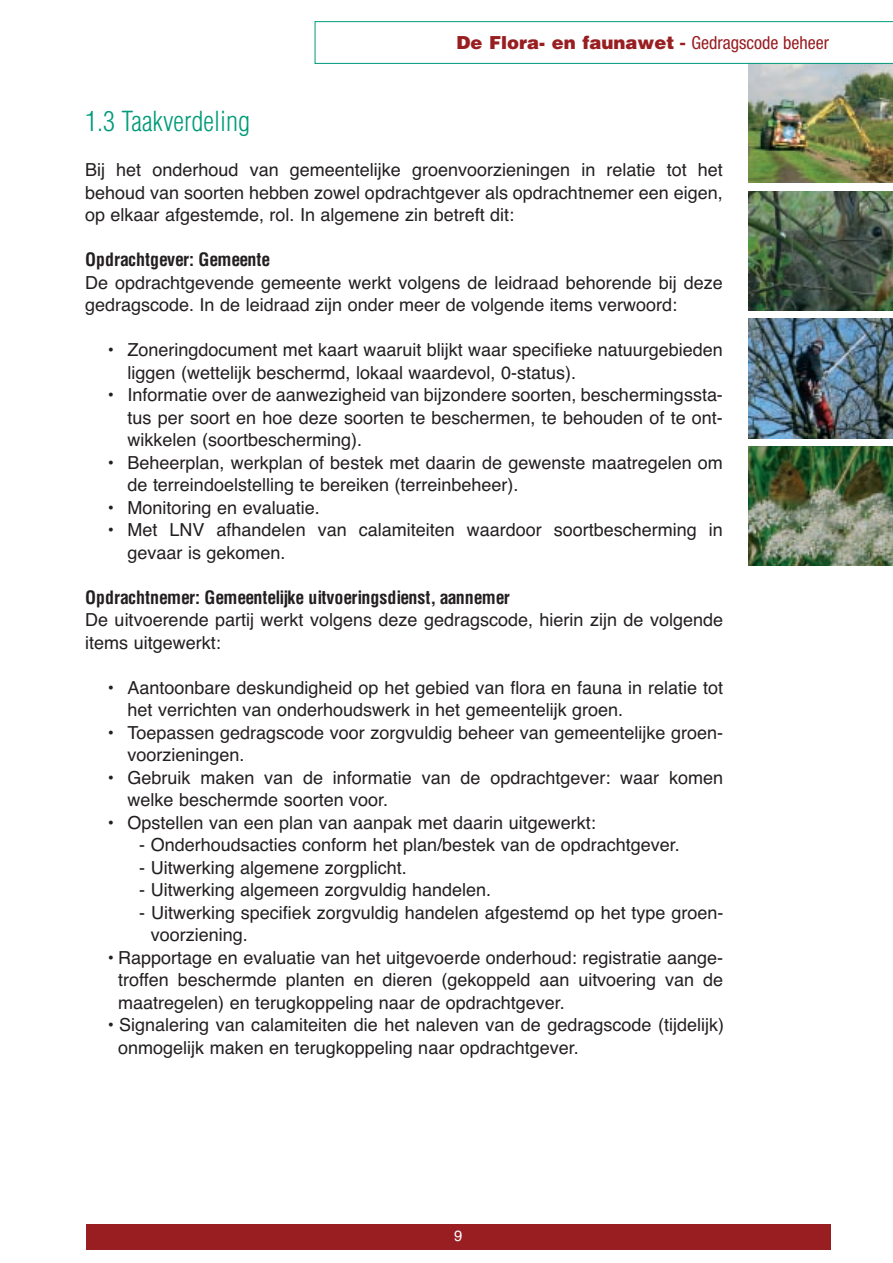
<style>
.page{position:relative;width:893px;height:1263px;background:#fff}
.page>*{position:absolute;margin:0;border:0;box-sizing:border-box;transform-origin:0 0}
.t1{font:300 condensed 27px "Helvetica";color:#009b7a}
.t2{font:18px/22.5px "Helvetica";color:#231f20}
.t3{font:700 condensed 18px "Helvetica";color:#231f20}
.t4{font:900 18px "Helvetica";color:#981e21}
.t5{font:15px "Helvetica";color:#fff}
.s1{font-family:"Helvetica Bold TT";font-weight:400}
.s2{font-family:"Helvetica Neue";font-weight:400;font-stretch:condensed}
</style>
<div class="page">
<div style="left:86px;top:1225px;width:744px;height:25px;background:#981e21"></div>
<img style="left:748px;top:64px;width:145px;height:119px">
<img style="left:748px;top:191px;width:145px;height:119px">
<img style="left:748px;top:319px;width:145px;height:119px">
<img style="left:748px;top:446px;width:145px;height:120px">
<svg style="left:315px;top:21px;width:578px;height:43px"></svg>
<p class="t4" style="left:457px;top:33px;width:374px">De Flora- en faunawet <span class="s1">-</span> <span class="s2">Gedragscode beheer</span></p>
<h1 class="t1" style="left:85px;top:111px;width:167px">1.3 Taakverdeling</h1>
<p class="t2" style="left:85px;top:159px;width:639px;text-align:justify">Bij het onderhoud van gemeentelijke groenvoorzieningen in relatie tot het behoud van soorten hebben zowel opdrachtgever als opdrachtnemer een eigen, op elkaar afgestemde, rol. In algemene zin betreft dit:</p>
<p class="t3" style="left:85px;top:253px;width:187px">Opdrachtgever: Gemeente</p>
<p class="t2" style="left:85px;top:271px;width:639px">De opdrachtgevende gemeente werkt volgens de leidraad behorende bij deze gedragscode. In de leidraad zijn onder meer de volgende items verwoord:</p>
<p class="t2" style="left:127px;top:339px;width:597px;text-indent:-21px">• Zoneringdocument met kaart waaruit blijkt waar specifieke natuurgebieden liggen (wettelijk beschermd, lokaal waardevol, 0-status).</p>
<p class="t2" style="left:128px;top:384px;width:597px;text-align:justify;text-indent:-21px">• Informatie over de aanwezigheid van bijzondere soorten, beschermingssta&shy;tus per soort en hoe deze soorten te beschermen, te behouden of te ont&shy;wikkelen (soortbescherming).</p>
<p class="t2" style="left:127px;top:451px;width:597px;text-indent:-21px">• Beheerplan, werkplan of bestek met daarin de gewenste maatregelen om de terreindoelstelling te bereiken (terreinbeheer).</p>
<p class="t2" style="left:106px;top:496px;width:215px">• Monitoring en evaluatie.</p>
<p class="t2" style="left:127px;top:519px;width:597px;text-indent:-21px">• Met LNV afhandelen van calamiteiten waardoor soortbescherming in gevaar is gekomen.</p>
<p class="t3" style="left:85px;top:590px;width:426px">Opdrachtnemer: Gemeentelijke uitvoeringsdienst, aannemer</p>
<p class="t2" style="left:85px;top:609px;width:639px">De uitvoerende partij werkt volgens deze gedragscode, hierin zijn de volgende items uitgewerkt:</p>
<p class="t2" style="left:128px;top:676px;width:597px;text-indent:-21px">• Aantoonbare deskundigheid op het gebied van flora en fauna in relatie tot het verrichten van onderhoudswerk in het gemeentelijk groen.</p>
<p class="t2" style="left:128px;top:721px;width:597px;text-indent:-21px">• Toepassen gedragscode voor zorgvuldig beheer van gemeentelijke groen&shy;voorzieningen.</p>
<p class="t2" style="left:128px;top:766px;width:597px;text-indent:-21px">• Gebruik maken van de informatie van de opdrachtgever: waar komen welke beschermde soorten voor.</p>
<p class="t2" style="left:106px;top:811px;width:491px">• Opstellen van een plan van aanpak met daarin uitgewerkt:</p>
<p class="t2" style="left:139px;top:834px;width:542px">- Onderhoudsacties conform het plan/bestek van de opdrachtgever.</p>
<p class="t2" style="left:139px;top:856px;width:269px">- Uitwerking algemene zorgplicht.</p>
<p class="t2" style="left:139px;top:879px;width:354px">- Uitwerking algemeen zorgvuldig handelen.</p>
<p class="t2" style="left:151px;top:901px;width:574px;text-indent:-11px">- Uitwerking specifiek zorgvuldig handelen afgestemd op het type groen&shy;voorziening.</p>
<p class="t2" style="left:118px;top:946px;width:606px;text-align:justify;text-indent:-12px">• Rapportage en evaluatie van het uitgevoerde onderhoud: registratie aange&shy;troffen beschermde planten en dieren (gekoppeld aan uitvoering van de maatregelen) en terugkoppeling naar de opdrachtgever.</p>
<p class="t2" style="left:118px;top:1014px;width:607px;text-indent:-12px">• Signalering van calamiteiten die het naleven van de gedragscode (tijdelijk) onmogelijk maken en terugkoppeling naar opdrachtgever.</p>
<p class="t5" style="left:454px;top:1227px;width:10px">9</p>
</div>
